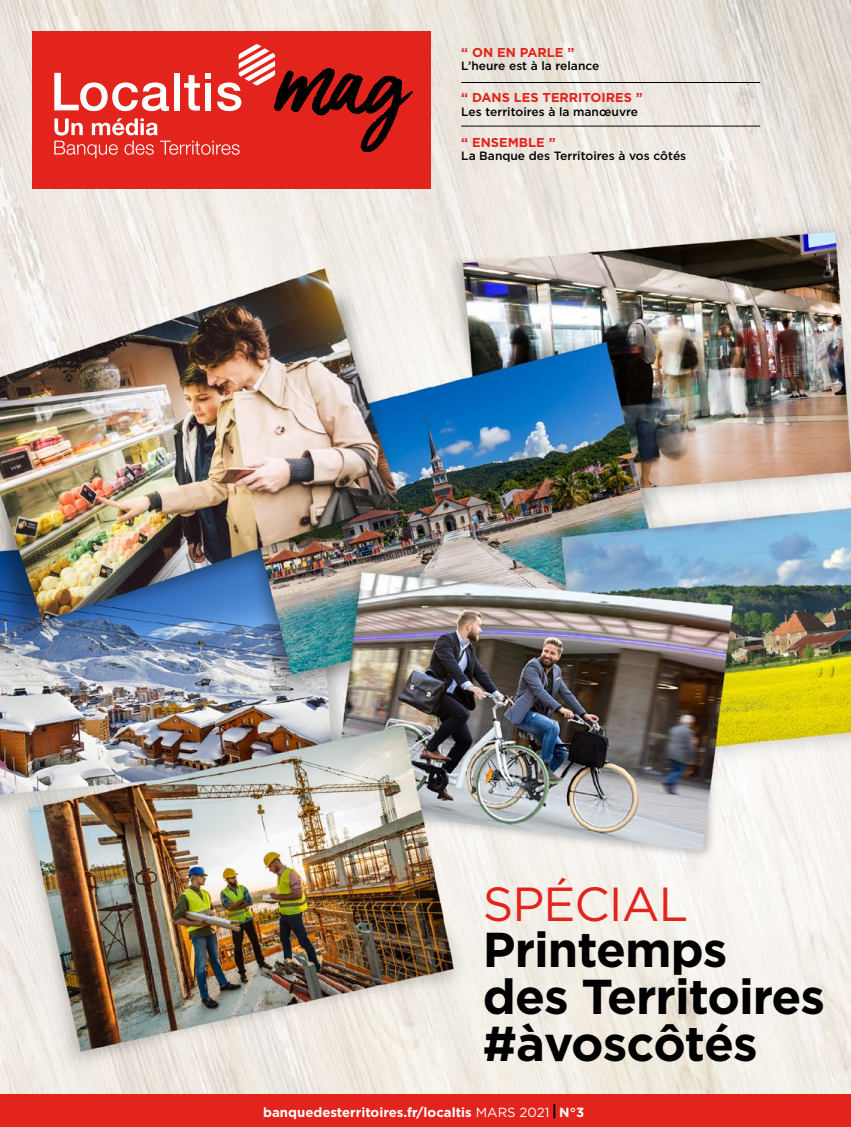
<style>
.page{position:relative;width:851px;height:1127px;background:#fff}
.page>*{position:absolute;margin:0;border:0;box-sizing:border-box;transform-origin:0 0}
.t1{font:700 48.9px/46.7px "Gotham HTF";letter-spacing:-.02em;color:#000}
.t2{font:47.85px "Gotham HTF";letter-spacing:-.02em;color:#e2241c}
.t3{font:700 13.2px "Gotham HTF";color:#fff}
.t4{font:700 12.9px "Gotham HTF";color:#e2241c}
.t5{font:500 12px "Gotham HTF";color:#000}
.s1{font-weight:400}
</style>
<div class="page">
<img style="left:0;top:0;width:850px;height:1094px">
<div style="left:32px;top:31px;width:398px;height:158px;background:#e2241c"></div>
<hr style="left:461px;top:82px;width:299px;height:1px;background:#000">
<hr style="left:461px;top:126px;width:299px;height:1px;background:#000">
<svg style="left:54px;top:44px;width:359px;height:114px"></svg>
<div style="left:0;top:1094px;width:850px;height:33px;background:#e2241c"></div>
<svg style="left:553px;top:1104px;width:2px;height:14px"></svg>
<p class="t4" style="left:461px;top:45px;width:115px">“ ON EN PARLE ”</p>
<p class="t5" style="left:461px;top:59px;width:140px">L’heure est à la relance</p>
<p class="t4" style="left:461px;top:90px;width:183px">“ DANS LES TERRITOIRES ”</p>
<p class="t5" style="left:461px;top:105px;width:178px">Les territoires à la manœuvre</p>
<p class="t4" style="left:461px;top:135px;width:96px">“ ENSEMBLE ”</p>
<p class="t5" style="left:461px;top:149px;width:226px">La Banque des Territoires à vos côtés</p>
<h2 class="t2" style="left:483px;top:877px;width:207px">SPÉCIAL</h2>
<h1 class="t1" style="left:483px;top:925px;width:344px">Printemps des Territoires #àvoscôtés</h1>
<p class="t3" style="left:263px;top:1104px;width:322px">banquedesterritoires.fr/localtis <span class="s1">MARS 2021</span> N°3</p>
</div>
